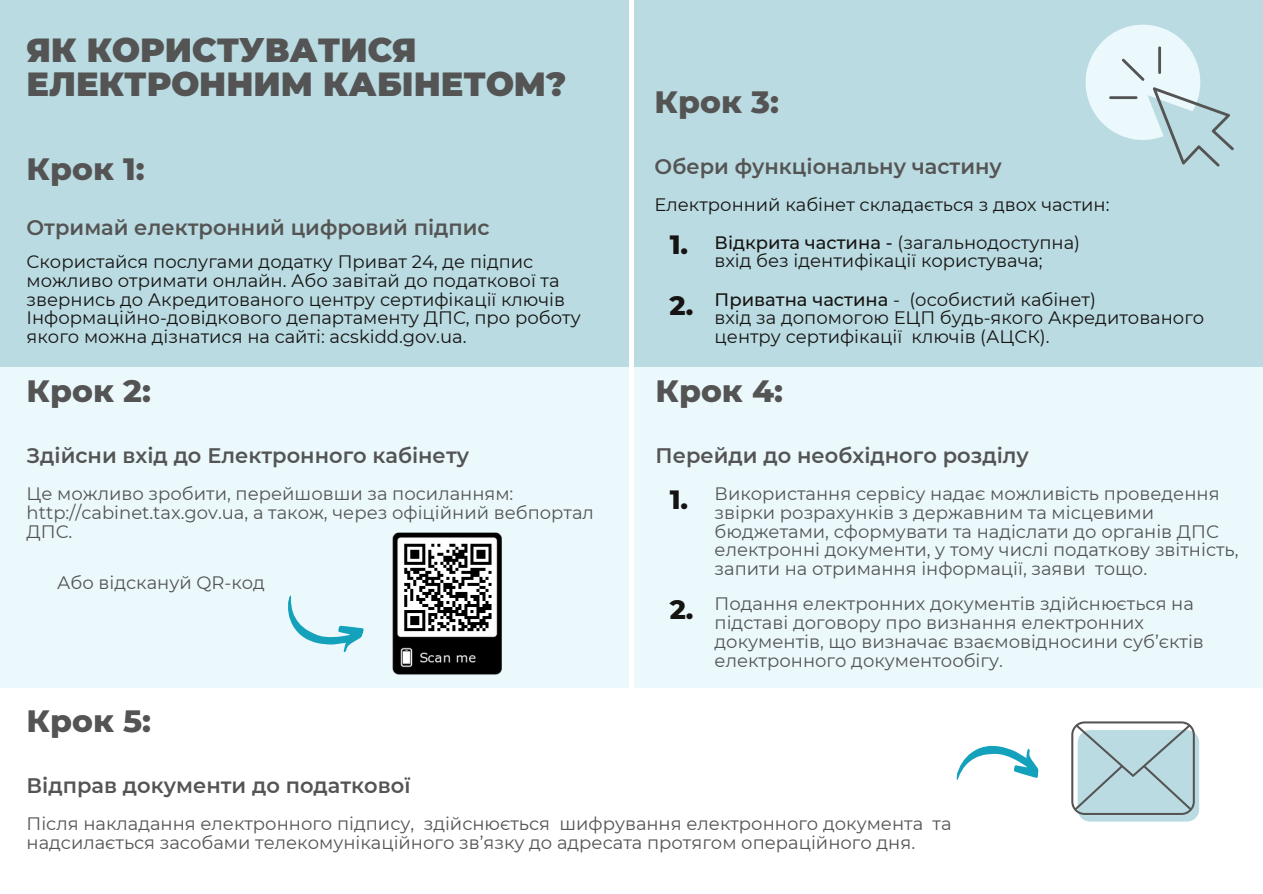
<style>
.page{position:relative;width:1263px;height:894px;background:#fff}
.page>*{position:absolute;margin:0;border:0;box-sizing:border-box;transform-origin:0 0}
.t1{font:900 33.3px/34.5px "Montserrat";color:#545454}
.t2{font:800 31.5px "Montserrat";color:#545454}
.t3{font:800 27px "Montserrat";color:#161413}
.t4{font:600 21px "Montserrat";color:#545454}
.t5{font:18px/18.9px "Montserrat";color:#545454}
.t6{font:18px/18.9px "Montserrat";color:#161413}
.s1{font-weight:500}
.s2{font-weight:800;font-size:27px}
.s3{font-weight:800;font-size:27px;color:#161413}
</style>
<div class="page">
<div style="left:0;top:0;width:1263px;height:893px;background:#ebf9fd"></div>
<div style="left:632px;top:0;width:631px;height:367px;background:#badbe1"></div>
<div style="left:0;top:0;width:630px;height:366px;background:#badbe1"></div>
<svg style="left:288px;top:595px;width:65px;height:57px"></svg>
<hr style="left:630px;top:0;width:4px;height:729px;background:#fff">
<div style="left:0;top:687px;width:1263px;height:206px;background:#fff"></div>
<img style="left:353px;top:532px;width:186px;height:156px">
<svg style="left:404px;top:543px;width:87px;height:88px;background:#818181"></svg>
<div style="left:1078px;top:729px;width:121px;height:92px;background:#badbe1;border-radius:12px"></div>
<svg style="left:1071px;top:721px;width:124px;height:93px"></svg>
<svg style="left:956px;top:746px;width:83px;height:34px"></svg>
<svg style="left:1086px;top:25px;width:148px;height:141px"></svg>
<h1 class="t1" style="left:27px;top:33px;width:541px">ЯК КОРИСТУВАТИСЯ<br>ЕЛЕКТРОННИМ КАБІНЕТОМ?</h1>
<h2 class="t2" style="left:655px;top:82px;width:126px">Крок 3:</h2>
<h2 class="t2" style="left:27px;top:150px;width:120px">Крок 1:</h2>
<p class="t4" style="left:655px;top:153px;width:349px">Обери функціональну частину</p>
<p class="t4" style="left:27px;top:215px;width:465px">Отримай електронний цифровий підпис</p>
<p class="t6" style="left:27px;top:252px;width:556px">Скористайся послугами додатку Приват 24, де підпис можливо отримати онлайн. Або завітай до податкової та звернись до Акредитованого центру сертифікації ключів Інформаційно-довідкового департаменту ДПС, про роботу якого можна дізнатися на сайті: acskidd.gov.ua.</p>
<h2 class="t2" style="left:27px;top:371px;width:126px">Крок 2:</h2>
<p class="t4" style="left:27px;top:442px;width:444px">Здійсни вхід до Електронного кабінету</p>
<p class="t5" style="left:27px;top:484px;width:569px">Це можливо зробити, перейшовши за посиланням: http://cabinet.tax.gov.ua, а також, через офіційний вебпортал<br>ДПС.</p>
<p class="t5" style="left:57px;top:572px;width:209px">Або відскануй QR-код</p>
<p class="t6" style="left:715px;top:186px;width:396px;line-height:37px;text-indent:-60px">Електронний кабінет складається з двох частин:<br><span class="s1">Відкрита частина -</span> (загальнодоступна)</p>
<p class="t6" style="left:715px;top:251px;width:330px">вхід без ідентифікації користувача;</p>
<h3 class="t3" style="left:670px;top:228px;width:20px">1.</h3>
<p class="t6" style="left:715px;top:289px;width:491px;text-indent:-45px"><span class="s2">2.</span> <span class="s1">Приватна частина</span> - (особистий кабінет)<br>вхід за допомогою ЕЦП будь-якого Акредитованого центру сертифікації ключів (АЦСК).</p>
<h2 class="t2" style="left:655px;top:371px;width:129px">Крок 4:</h2>
<p class="t4" style="left:655px;top:442px;width:375px">Перейди до необхідного розділу</p>
<p class="t5" style="left:715px;top:484px;width:525px">Використання сервісу надає можливість проведення звірки розрахунків з державним та місцевими бюджетами, сформувати та надіслати до органів ДПС електронні документи, у тому числі податкову звітність, запити на отримання інформації, заяви тощо.</p>
<h3 class="t3" style="left:670px;top:482px;width:20px">1.</h3>
<p class="t5" style="left:715px;top:594px;width:491px;text-indent:-45px"><span class="s3">2.</span> Подання електронних документів здійснюється на підставі договору про визнання електронних документів, що визначає взаємовідносини суб’єктів електронного документообігу.</p>
<h2 class="t2" style="left:27px;top:701px;width:126px">Крок 5:</h2>
<p class="t4" style="left:27px;top:772px;width:385px">Відправ документи до податкової</p>
<p class="t5" style="left:27px;top:814px;width:926px">Після накладання електронного підпису, здійснюється шифрування електронного документа та надсилається засобами телекомунікаційного зв’язку до адресата протягом операційного дня.</p>
</div>
